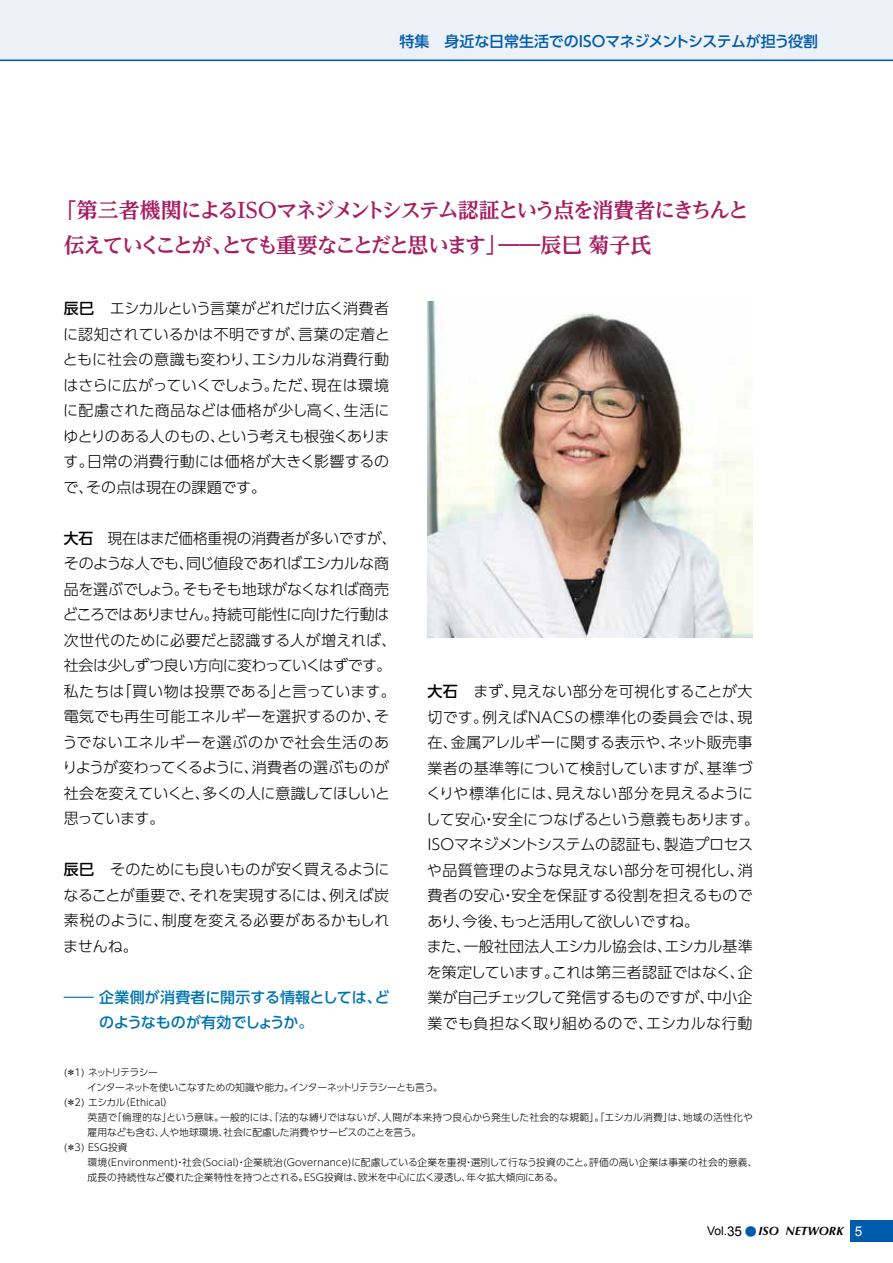
<style>
.page{position:relative;width:893px;height:1263px;background:#fff}
.page>*{position:absolute;margin:0;border:0;box-sizing:border-box;transform-origin:0 0}
.t1{font:700 21px/34.5px "UD Reimin Pro";letter-spacing:-.1em;color:#a61d60}
.t2{font:300 15px/25.5px "UD Shin Go Pro";letter-spacing:-.005em;color:#000;text-align:justify}
.t3{font:500 15px/25.5px "UD Shin Go Pro";letter-spacing:-.005em;color:#0074b0;scale:2 1}
.t4{font:500 15px "UD Shin Go Pro";letter-spacing:-.01em;color:#005bac}
.t5{font:italic 700 12px "Optima LT Std";color:#000}
.t6{font:300 9.75px "UD Shin Go Pro";letter-spacing:.01em;color:#000}
.t7{font:300 9.75px "UD Shin Go Pro";letter-spacing:-.04em;color:#000}
.t8{font:300 9.75px "UD Shin Go Pro";letter-spacing:-.015em;color:#000}
.t9{font:300 9.75px "UD Shin Go Pro";letter-spacing:-.115em;color:#000}
.s1{font-weight:500}
.s2{font-family:"Arial";font-weight:400;font-style:normal}
.s3{font-family:"Arial";font-weight:400;font-style:normal;font-size:13.5px}
.s4{font-family:"Futo Go B101 Pro";font-style:normal;color:#005bac}
.s5{font-family:"Arial";font-weight:400;font-style:normal;font-size:13.5px;color:#fff}
</style>
<div class="page">
<div style="left:0;top:0;width:893px;height:61px;background:#ecf1f8"></div>
<div style="left:850px;top:1220px;width:43px;height:22px;background:#005bac"></div>
<hr style="left:0;top:60px;width:893px;height:1px;background:#005bac">
<img style="left:427px;top:301px;width:326px;height:336px">
<p class="t4" style="left:400px;top:29px;width:420px">特集　身近な日常生活でのISOマネジメントシステムが担う役割</p>
<h1 class="t1" style="left:64px;top:193px;width:687px;text-indent:-8px">「第三者機関によるISOマネジメントシステム認証という点を消費者にきちんと伝えていくことが、とても重要なことだと思います」――辰巳 菊子氏</h1>
<p class="t2" style="left:63px;top:295px;width:329px"><span class="s1">辰巳</span>　エシカルという言葉がどれだけ広く消費者に認知されているかは不明ですが、言葉の定着とともに社会の意識も変わり、エシカルな消費行動はさらに広がっていくでしょう。ただ、現在は環境に配慮された商品などは価格が少し高く、生活にゆとりのある人のもの、という考えも根強くあります。日常の消費行動には価格が大きく影響するので、その点は現在の課題です。</p>
<p class="t2" style="left:62px;top:525px;width:336px;text-align:left"><span class="s1">大石</span>　現在はまだ価格重視の消費者が多いですが、そのような人でも、同じ値段であればエシカルな商品を選ぶでしょう。そもそも地球がなくなれば商売どころではありません。持続可能性に向けた行動は次世代のために必要だと認識する人が増えれば、社会は少しずつ良い方向に変わっていくはずです。私たちは「買い物は投票である」と言っています。電気でも再生可能エネルギーを選択するのか、そうでないエネルギーを選ぶのかで社会生活のありようが変わってくるように、消費者の選ぶものが社会を変えていくと、多くの人に意識してほしいと思っています。</p>
<p class="t2" style="left:63px;top:856px;width:328px"><span class="s1">辰巳</span>　そのためにも良いものが安く買えるようになることが重要で、それを実現するには、例えば炭素税のように、制度を変える必要があるかもしれませんね。</p>
<p class="t3" style="left:99px;top:984px;width:147px;text-indent:-36px">― 企業側が消費者に開示する情報としては、どのようなものが有効でしょうか。</p>
<p class="t2" style="left:426px;top:678px;width:335px;text-align:left"><span class="s1">大石</span>　まず、見えない部分を可視化することが大切です。例えばNACSの標準化の委員会では、現在、金属アレルギーに関する表示や、ネット販売事業者の基準等について検討していますが、基準づくりや標準化には、見えない部分を見えるようにして安心・安全につなげるという意義もあります。<br>ISOマネジメントシステムの認証も、製造プロセスや品質管理のような見えない部分を可視化し、消費者の安心・安全を保証する役割を担えるものであり、今後、もっと活用して欲しいですね。<br>また、一般社団法人エシカル協会は、エシカル基準を策定しています。これは第三者認証ではなく、企業が自己チェックして発信するものですが、中小企業でも負担なく取り組めるので、エシカルな行動</p>
<p class="t9" style="left:64px;top:1064px;width:96px">(＊1) ネットリテラシー</p>
<p class="t7" style="left:87px;top:1079px;width:357px">インターネットを使いこなすための知識や能力。インターネットリテラシーとも言う。</p>
<p class="t6" style="left:64px;top:1094px;width:111px">(＊2) エシカル（Ethical）</p>
<p class="t6" style="left:88px;top:1109px;width:667px">英語で「倫理的な」という意味。一般的には、「法的な縛りではないが、人間が本来持つ良心から発生した社会的な規範」。「エシカル消費」は、地域の活性化や</p>
<p class="t8" style="left:88px;top:1124px;width:335px">雇用なども含む、人や地球環境、社会に配慮した消費やサービスのことを言う。</p>
<p class="t6" style="left:64px;top:1139px;width:65px">(＊3) ESG投資</p>
<p class="t6" style="left:88px;top:1154px;width:671px">環境(Environment)・社会(Social)・企業統治(Governance)に配慮している企業を重視・選別して行なう投資のこと。評価の高い企業は事業の社会的意義、</p>
<p class="t6" style="left:88px;top:1169px;width:477px">成長の持続性など優れた企業特性を持つとされる。ESG投資は、欧米を中心に広く浸透し、年々拡大傾向にある。</p>
<p class="t5" style="left:707px;top:1224px;width:157px"><span class="s2">Vol.</span><span class="s3">35</span> <span class="s4">●</span>ISO NETWORK <span class="s5">5</span></p>
</div>
